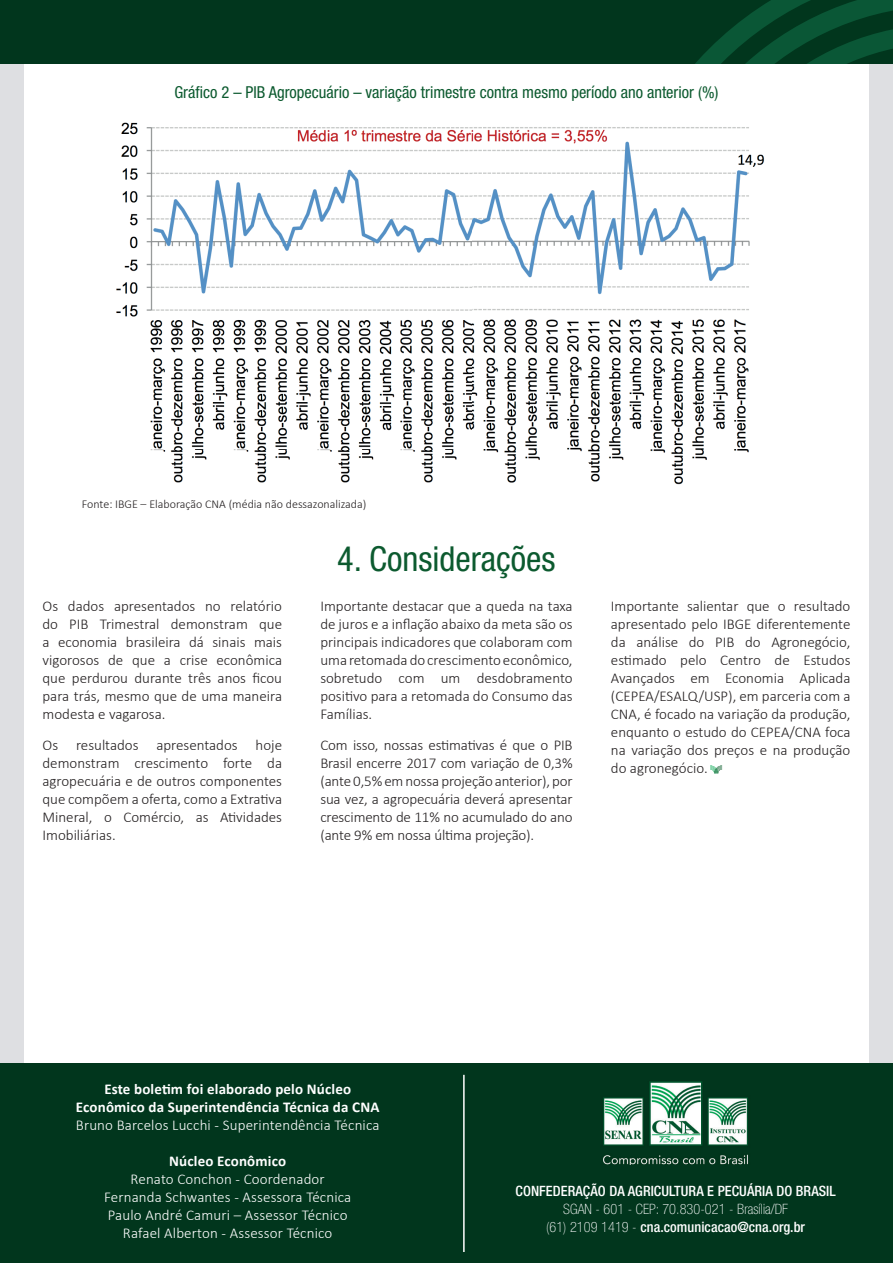
<style>
.page{position:relative;width:893px;height:1263px;background:#dedfe2}
.page>*{position:absolute;margin:0;border:0;box-sizing:border-box;transform-origin:0 0}
.t1{font:condensed 34.5px "Helvetica Neue LT Std";color:#0c5a2f}
.t2{font:condensed 16.5px "Helvetica Neue LT Std";color:#0c5a2f}
.t3{font:300 15px/18px "Calibri";color:#231f20;text-align:justify}
.t4{font:300 15px/18px "Calibri";letter-spacing:.01em;color:#fff;text-align:center}
.t5{font:700 15px/18px "Calibri";letter-spacing:.01em;color:#fff;text-align:center}
.t6{font:100 condensed 14.25px/18px "Helvetica Neue LT Std";letter-spacing:.005em;color:#fff;text-align:center}
.t7{font:500 condensed 14.25px "Helvetica Neue LT Std";letter-spacing:.005em;color:#fff}
.t8{font:300 12px "Calibri";color:#231f20}
.s1{font-weight:500}
</style>
<div class="page">
<div style="left:24px;top:0;width:845px;height:1263px;background:#fff"></div>
<div style="left:0;top:0;width:893px;height:64px;background:#01361d"></div>
<svg style="left:695px;top:0;width:198px;height:64px"></svg>
<div style="left:0;top:1063px;width:893px;height:200px;background:#01361d"></div>
<img style="left:603px;top:1081px;width:145px;height:83px">
<hr style="left:463px;top:1075px;width:2px;height:177px;background:#fff">
<img style="left:116px;top:122px;width:649px;height:363px">
<svg style="left:710px;top:765px;width:12px;height:8px"></svg>
<p class="t2" style="left:174px;top:83px;width:546px">Gráfico 2 – PIB Agropecuário – variação trimestre contra mesmo período ano anterior (%)</p>
<p class="t8" style="left:82px;top:497px;width:286px">Fonte: IBGE – Elaboração CNA (média não dessazonalizada)</p>
<p class="t3" style="left:43px;top:596px;width:241px">Os dados apresentados no relatório do PIB Trimestral demonstram que a economia brasileira dá sinais mais vigorosos de que a crise econômica que perdurou durante três anos ficou para trás, mesmo que de uma maneira modesta e vagarosa.</p>
<p class="t3" style="left:43px;top:735px;width:241px">Os resultados apresentados hoje demonstram crescimento forte da agropecuária e de outros componentes que compõem a oferta, como a Extrativa Mineral, o Comércio, as Atividades Imobiliárias.</p>
<h1 class="t1" style="left:337px;top:539px;width:220px">4. Considerações</h1>
<p class="t3" style="left:320px;top:596px;width:254px">Importante destacar que a queda na taxa de juros e a inflação abaixo da meta são os principais indicadores que colaboram com uma retomada do crescimento econômico, sobretudo com um desdobramento positivo para a retomada do Consumo das Famílias.</p>
<p class="t3" style="left:320px;top:735px;width:254px">Com isso, nossas estimativas é que o PIB Brasil encerre 2017 com variação de 0,3% (ante 0,5% em nossa projeção anterior), por sua vez, a agropecuária deverá apresentar crescimento de 11% no acumulado do ano (ante 9% em nossa última projeção).</p>
<p class="t3" style="left:611px;top:596px;width:241px">Importante salientar que o resultado apresentado pelo IBGE diferentemente da análise do PIB do Agronegócio, estimado pelo Centro de Estudos Avançados em Economia Aplicada (CEPEA/ESALQ/USP), em parceria com a CNA, é focado na variação da produção, enquanto o estudo do CEPEA/CNA foca na variação dos preços e na produção do agronegócio.</p>
<p class="t5" style="left:76px;top:1079px;width:305px">Este boletim foi elaborado pelo Núcleo<br>Econômico da Superintendência Técnica da CNA</p>
<p class="t4" style="left:76px;top:1115px;width:305px">Bruno Barcelos Lucchi - Superintendência Técnica</p>
<p class="t5" style="left:169px;top:1151px;width:118px">Núcleo Econômico</p>
<p class="t4" style="left:104px;top:1169px;width:249px">Renato Conchon - Coordenador Fernanda Schwantes - Assessora Técnica Paulo André Camuri – Assessor Técnico Rafael Alberton - Assessor Técnico</p>
<p class="t7" style="left:515px;top:1182px;width:322px">CONFEDERAÇÃO DA AGRICULTURA E PECUÁRIA DO BRASIL</p>
<p class="t6" style="left:546px;top:1199px;width:260px">SGAN - 601 - CEP: 70.830-021 - Brasília/DF<br>(61) 2109 1419 - <span class="s1">cna.comunicacao@cna.org.br</span></p>
</div>
